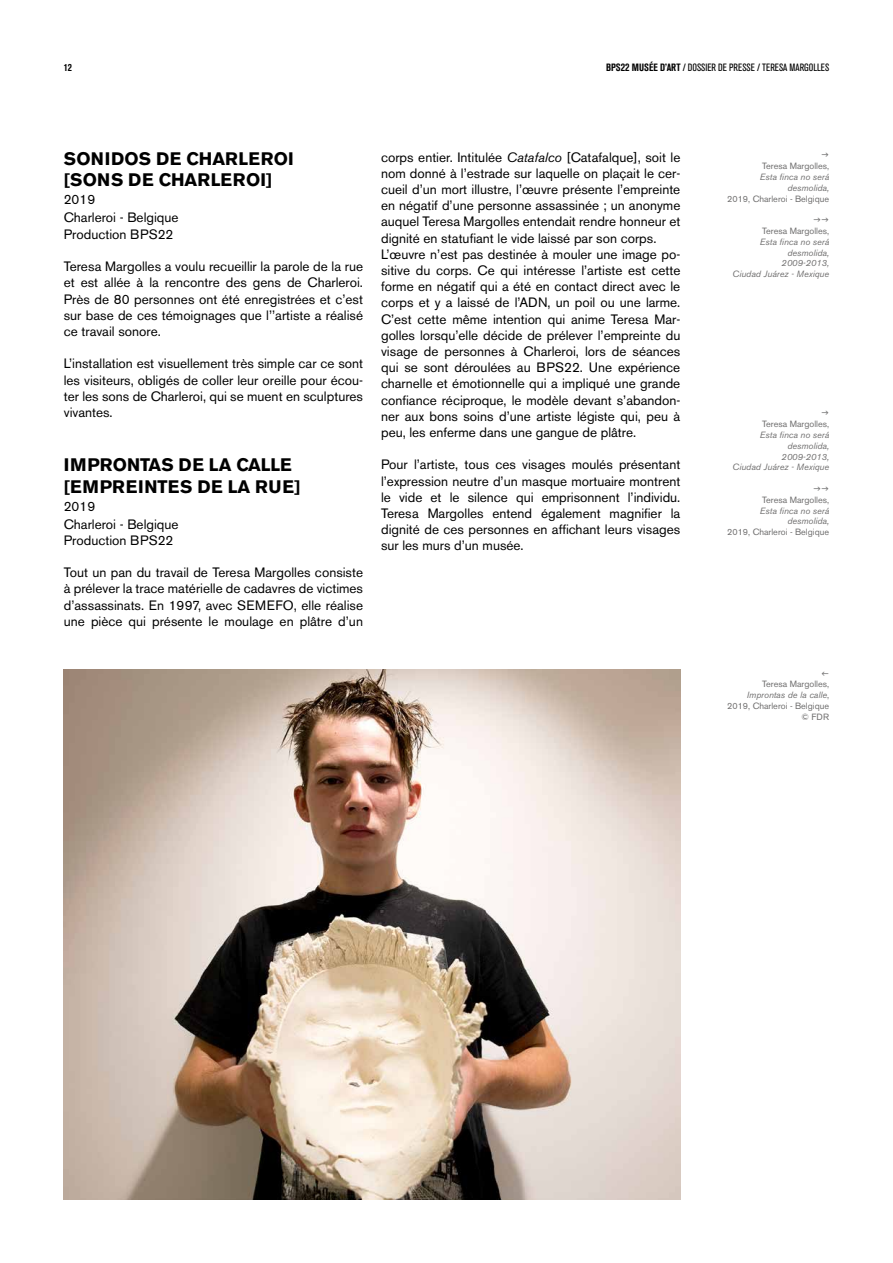
<style>
.page{position:relative;width:893px;height:1263px;background:#fff}
.page>*{position:absolute;margin:0;border:0;box-sizing:border-box;transform-origin:0 0}
.t1{font:700 18px/21.6px "Akzidenz Grotesk BE";letter-spacing:.01em;color:#000}
.t2{font:13.5px/16.2px "Akzidenz Grotesk BE";color:#000;text-align:justify}
.t3{font:condensed 10.5px "Akzidenz Grotesk BQ";color:#000}
.t4{font:700 condensed 10.5px "Akzidenz Grotesk BQ";color:#000}
.t5{font:9px/10.8px "Akzidenz Grotesk BE";color:#706f6f;text-align:right}
.t6{font:italic 9px/10.8px "Akzidenz Grotesk BE";color:#706f6f;text-align:right}
.s1{font-family:"Akzidenz Grotesk MG";font-weight:700}
.s2{font-style:italic}
</style>
<div class="page">
<img style="left:64px;top:670px;width:616px;height:529px">
<p class="t4" style="left:64px;top:62px;width:10px">12</p>
<p class="t3" style="left:606px;top:62px;width:225px"><span class="s1">BPS22 MUSÉE D’ART</span> / DOSSIER DE PRESSE / TERESA MARGOLLES</p>
<h1 class="t1" style="left:64px;top:148px;width:231px">SONIDOS DE CHARLEROI [SONS DE CHARLEROI]</h1>
<p class="t2" style="left:64px;top:191px;width:116px;line-height:18px">2019<br>Charleroi - Belgique</p>
<p class="t2" style="left:64px;top:226px;width:111px">Production BPS22</p>
<p class="t2" style="left:64px;top:258px;width:301px">Teresa Margolles a voulu recueillir la parole de la rue et est allée à la rencontre des gens de Charleroi.<br>Près de 80 personnes ont été enregistrées et c’est sur base de ces témoignages que l’’artiste a réalisé ce travail sonore.</p>
<p class="t2" style="left:64px;top:355px;width:301px">L’installation est visuellement très simple car ce sont les visiteurs, obligés de coller leur oreille pour écou&shy;ter les sons de Charleroi, qui se muent en sculptures vivantes.</p>
<h1 class="t1" style="left:64px;top:454px;width:238px">IMPRONTAS DE LA CALLE [EMPREINTES DE LA RUE]</h1>
<p class="t2" style="left:64px;top:497px;width:116px;line-height:18px">2019<br>Charleroi - Belgique</p>
<p class="t2" style="left:64px;top:532px;width:111px">Production BPS22</p>
<p class="t2" style="left:64px;top:564px;width:301px">Tout un pan du travail de Teresa Margolles consiste à prélever la trace matérielle de cadavres de victimes d’assassinats. En 1997, avec SEMEFO, elle réalise une pièce qui présente le moulage en plâtre d’un</p>
<p class="t2" style="left:381px;top:149px;width:301px;text-align:left">corps entier. Intitulée <span class="s2">Catafalco</span> [Catafalque], soit le nom donné à l’estrade sur laquelle on plaçait le cer&shy;cueil d’un mort illustre, l’œuvre présente l’empreinte en négatif d’une personne assassinée ; un anonyme auquel Teresa Margolles entendait rendre honneur et dignité en statufiant le vide laissé par son corps.<br>L’œuvre n’est pas destinée à mouler une image po&shy;sitive du corps. Ce qui intéresse l’artiste est cette forme en négatif qui a été en contact direct avec le corps et y a laissé de l’ADN, un poil ou une larme.<br>C’est cette même intention qui anime Teresa Mar&shy;golles lorsqu’elle décide de prélever l’empreinte du visage de personnes à Charleroi, lors de séances qui se sont déroulées au BPS22. Une expérience charnelle et émotionnelle qui a impliqué une grande confiance réciproque, le modèle devant s’abandon&shy;ner aux bons soins d’une artiste légiste qui, peu à peu, les enferme dans une gangue de plâtre.</p>
<p class="t2" style="left:381px;top:457px;width:301px">Pour l’artiste, tous ces visages moulés présentant l’expression neutre d’un masque mortuaire montrent le vide et le silence qui emprisonnent l’individu.<br>Teresa Margolles entend également magnifier la dignité de ces personnes en affichant leurs visages sur les murs d’un musée.</p>
<p class="t5" style="left:762px;top:161px;width:68px">Teresa Margolles,</p>
<p class="t6" style="left:760px;top:171px;width:71px">Esta finca no será desmolida,</p>
<p class="t5" style="left:727px;top:193px;width:103px">2019, Charleroi - Belgique</p>
<p class="t5" style="left:762px;top:225px;width:68px">Teresa Margolles,</p>
<p class="t6" style="left:732px;top:236px;width:98px">Esta finca no será desmolida,<br>2009-2013,<br>Ciudad Juárez - Mexique</p>
<p class="t5" style="left:762px;top:419px;width:68px">Teresa Margolles,</p>
<p class="t6" style="left:732px;top:429px;width:98px">Esta finca no será desmolida,<br>2009-2013,<br>Ciudad Juárez - Mexique</p>
<p class="t5" style="left:762px;top:494px;width:68px">Teresa Margolles,</p>
<p class="t6" style="left:760px;top:505px;width:71px">Esta finca no será desmolida,</p>
<p class="t5" style="left:727px;top:527px;width:103px">2019, Charleroi - Belgique</p>
<p class="t5" style="left:727px;top:679px;width:103px">Teresa Margolles,<br><span class="s2">Improntas de la calle</span>,<br>2019, Charleroi - Belgique © FDR</p>
</div>
